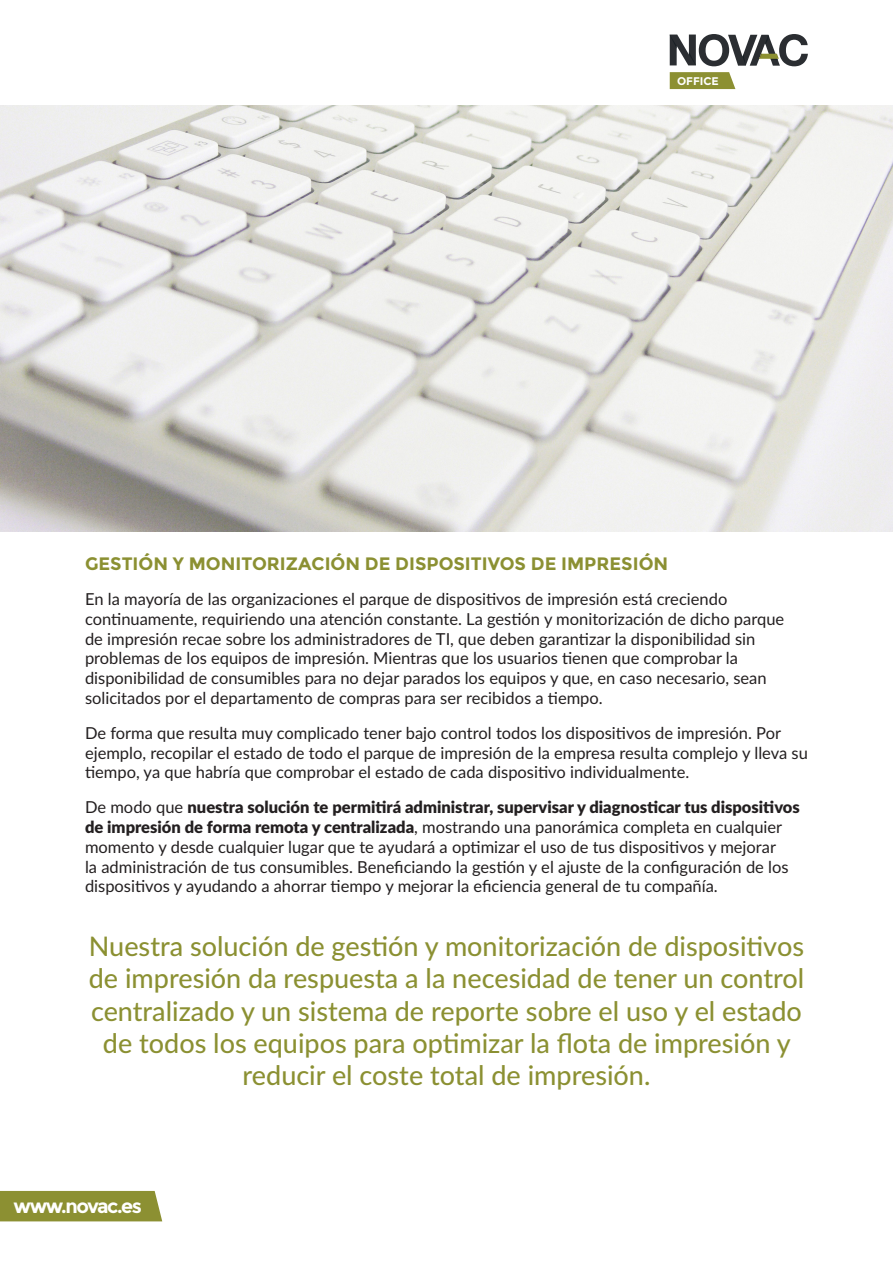
<style>
.page{position:relative;width:893px;height:1263px;background:#fff}
.page>*{position:absolute;margin:0;border:0;box-sizing:border-box;transform-origin:0 0}
.Párrafo_Folleto{font:500 27px/32.4px "Lato";color:#8b9032;text-align:center}
.t1{font:700 19.5px "Montserrat";letter-spacing:-.075em;color:#fff}
.Título_Office{font:700 18px "Montserrat";color:#8b9032}
.Párrafo_Folleto-2{font:16.5px/19.8px "Lato";color:#231f20}
.t2{font:700 11.1px "Montserrat";color:#fff}
.s1{font-weight:900}
</style>
<div class="page">
<svg style="left:670px;top:34px;width:138px;height:32px"></svg>
<svg style="left:670px;top:72px;width:65px;height:17px"></svg>
<div style="left:0;top:1191px;width:162px;height:30px;background:#8c9032"></div>
<img style="left:0;top:106px;width:893px;height:425px">
<p class="t2" style="left:677px;top:74px;width:43px">OFFICE</p>
<p class="Título_Office" style="left:85px;top:553px;width:585px">GESTIÓN Y MONITORIZACIÓN DE DISPOSITIVOS DE IMPRESIÓN</p>
<p class="Párrafo_Folleto-2" style="left:85px;top:588px;width:701px">En la mayoría de las organizaciones el parque de dispositivos de impresión está creciendo continuamente, requiriendo una atención constante. La gestión y monitorización de dicho parque de impresión recae sobre los administradores de TI, que deben garantizar la disponibilidad sin problemas de los equipos de impresión. Mientras que los usuarios tienen que comprobar la disponibilidad de consumibles para no dejar parados los equipos y que, en caso necesario, sean solicitados por el departamento de compras para ser recibidos a tiempo.</p>
<p class="Párrafo_Folleto-2" style="left:85px;top:722px;width:724px">De forma que resulta muy complicado tener bajo control todos los dispositivos de impresión. Por ejemplo, recopilar el estado de todo el parque de impresión de la empresa resulta complejo y lleva su tiempo, ya que habría que comprobar el estado de cada dispositivo individualmente.</p>
<p class="Párrafo_Folleto-2" style="left:85px;top:797px;width:716px">De modo que <span class="s1">nuestra solución te permitirá administrar, supervisar y diagnosticar tus dispositivos de impresión de forma remota y centralizada</span>, mostrando una panorámica completa en cualquier momento y desde cualquier lugar que te ayudará a optimizar el uso de tus dispositivos y mejorar<br>la administración de tus consumibles. Beneficiando la gestión y el ajuste de la configuración de los dispositivos y ayudando a ahorrar tiempo y mejorar la eficiencia general de tu compañía.</p>
<p class="Párrafo_Folleto" style="left:89px;top:929px;width:717px">Nuestra solución de gestión y monitorización de dispositivos de impresión da respuesta a la necesidad de tener un control centralizado y un sistema de reporte sobre el uso y el estado de todos los equipos para optimizar la flota de impresión y reducir el coste total de impresión.</p>
<p class="t1" style="left:14px;top:1194px;width:130px">www.novac.es</p>
</div>
